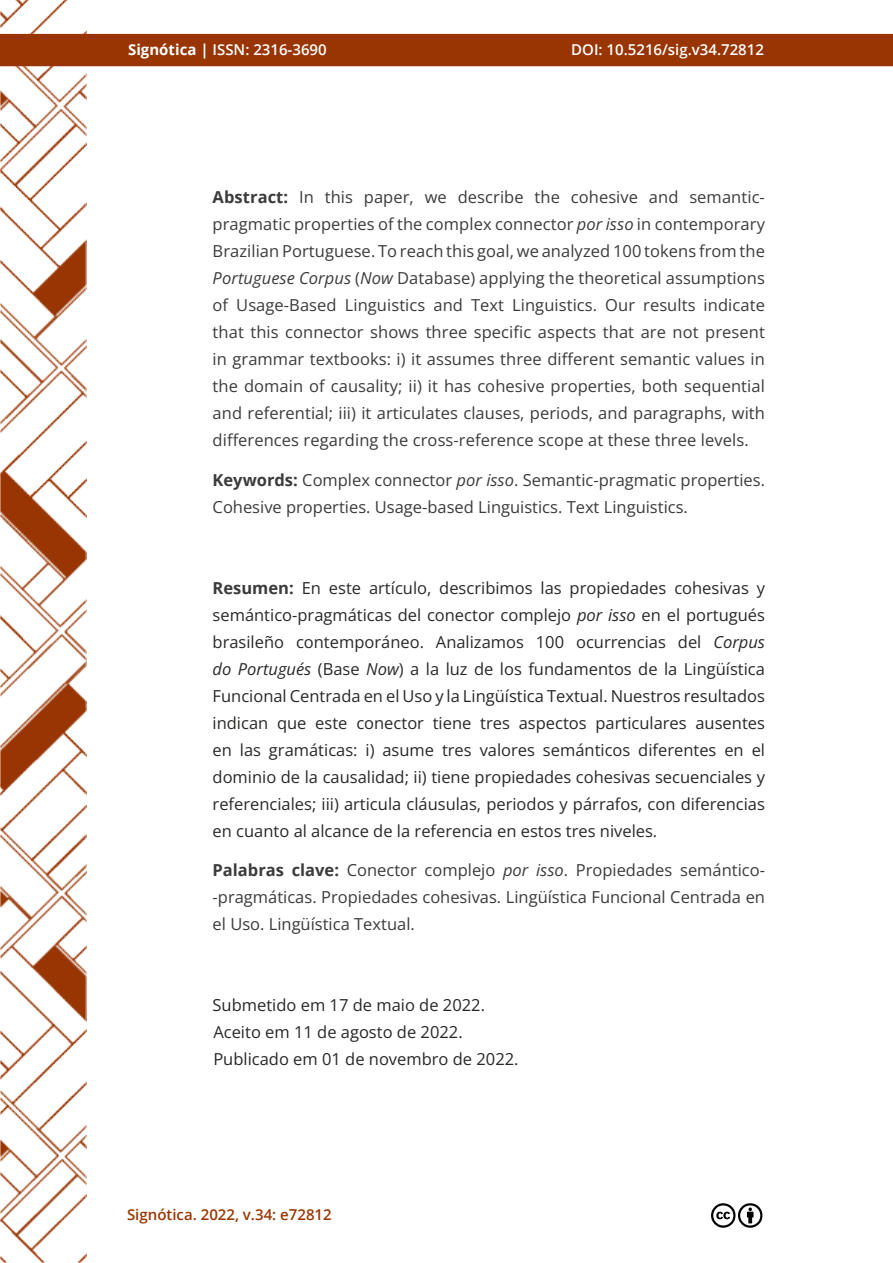
<style>
.page{position:relative;width:893px;height:1263px;background:#fff}
.page>*{position:absolute;margin:0;border:0;box-sizing:border-box;transform-origin:0 0}
.t1{font:16.5px/27px "Open Sans";color:#3c3b3b;text-align:justify}
.t2{font:16.5px/27px "Open Sans";color:#282827;text-align:justify}
.t3{font:16.5px/27px "Open Sans";color:#282727}
.t4{font:600 15px "Open Sans";color:#fff}
.t5{font:600 15px "Open Sans";color:#993603}
.s1{font-weight:700}
.s2{font-style:italic}
.s3{font-weight:700;color:#3c3b3b}
</style>
<div class="page">
<img style="left:0;top:0;width:87px;height:1263px">
<div style="left:0;top:34px;width:893px;height:32px;background:#983503"></div>
<svg style="left:711px;top:1203px;width:52px;height:25px"></svg>
<p class="t4" style="left:128px;top:39px;width:200px"><span class="s1">Signótica |</span> ISSN: 2316-3690</p>
<p class="t4" style="left:571px;top:39px;width:194px">DOI: 10.5216/sig.v34.72812</p>
<p class="t1" style="left:213px;top:183px;width:554px"><span class="s1">Abstract:</span> In this paper, we describe the cohesive and semantic&shy;pragmatic properties of the complex connector <span class="s2">por isso</span> in contemporary Brazilian Portuguese. To reach this goal, we analyzed 100 tokens from the <span class="s2">Portuguese Corpus</span> (<span class="s2">Now</span> Database) applying the theoretical assumptions of Usage-Based Linguistics and Text Linguistics. Our results indicate that this connector shows three specific aspects that are not present in grammar textbooks: i) it assumes three different semantic values in the domain of causality; ii) it has cohesive properties, both sequential and referential; iii) it articulates clauses, periods, and paragraphs, with differences regarding the cross-reference scope at these three levels.</p>
<p class="t1" style="left:213px;top:466px;width:554px"><span class="s1">Keywords:</span> Complex connector <span class="s2">por isso</span>. Semantic-pragmatic properties.<br>Cohesive properties. Usage-based Linguistics. Text Linguistics.</p>
<p class="t2" style="left:213px;top:574px;width:554px"><span class="s3">Resumen:</span> En este artículo, describimos las propiedades cohesivas y semántico-pragmáticas del conector complejo <span class="s2">por isso</span> en el portugués brasileño contemporáneo. Analizamos 100 ocurrencias del <span class="s2">Corpus do Portugués</span> (Base <span class="s2">Now</span>) a la luz de los fundamentos de la Lingüística Funcional Centrada en el Uso y la Lingüística Textual. Nuestros resultados indican que este conector tiene tres aspectos particulares ausentes en las gramáticas: i) asume tres valores semánticos diferentes en el dominio de la causalidad; ii) tiene propiedades cohesivas secuenciales y referenciales; iii) articula cláusulas, periodos y párrafos, con diferencias en cuanto al alcance de la referencia en estos tres niveles.</p>
<p class="t1" style="left:213px;top:856px;width:554px"><span class="s1">Palabras clave:</span> Conector complejo <span class="s2">por isso</span>. Propiedades semántico--pragmáticas. Propiedades cohesivas. Lingüística Funcional Centrada en el Uso. Lingüística Textual.</p>
<p class="t3" style="left:213px;top:991px;width:307px">Submetido em 17 de maio de 2022.<br>Aceito em 11 de agosto de 2022.<br>Publicado em 01 de novembro de 2022.</p>
<p class="t5" style="left:127px;top:1205px;width:206px">Signótica. 2022, v.34: e72812</p>
</div>
